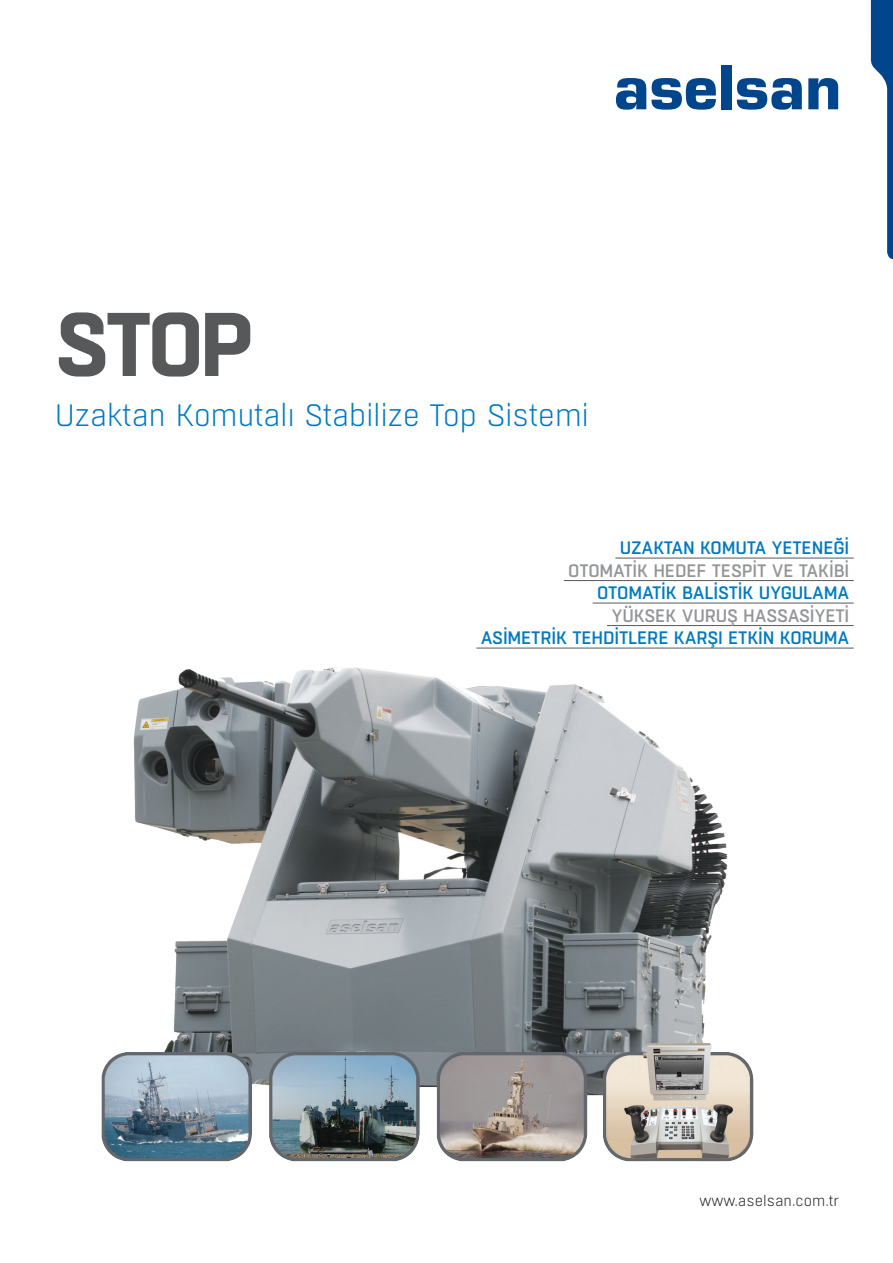
<style>
.page{position:relative;width:893px;height:1263px;background:#fff}
.page>*{position:absolute;margin:0;border:0;box-sizing:border-box;transform-origin:0 0}
.t1{font:700 90px "Boxed";color:#57585a}
.t2{font:300 30.9px "Boxed";letter-spacing:-.015em;color:#007ac2}
.t3{font:500 18px "Boxed";letter-spacing:-.01em;color:#007ac2}
.t4{font:500 18px "Boxed";letter-spacing:-.01em;color:#939598}
.t5{font:300 15px "Boxed";color:#231f20}
</style>
<div class="page">
<svg style="left:616px;top:78px;width:100px;height:32px"></svg>
<div style="left:721px;top:65px;width:10px;height:44px;background:#01468c"></div>
<svg style="left:737px;top:78px;width:65px;height:32px"></svg>
<svg style="left:808px;top:78px;width:30px;height:31px"></svg>
<svg style="left:871px;top:0;width:22px;height:259px"></svg>
<img style="left:101px;top:626px;width:674px;height:536px">
<hr style="left:615px;top:558px;width:239px;height:1px;background:#57585a">
<hr style="left:564px;top:580px;width:290px;height:1px;background:#57585a">
<hr style="left:593px;top:603px;width:261px;height:1px;background:#57585a">
<hr style="left:607px;top:625px;width:247px;height:1px;background:#57585a">
<hr style="left:476px;top:648px;width:378px;height:1px;background:#57585a">
<p class="t1" style="left:55px;top:284px;width:201px">STOP</p>
<p class="t2" style="left:55px;top:396px;width:536px">Uzaktan Komutalı Stabilize Top Sistemi</p>
<p class="t3" style="left:620px;top:536px;width:231px">UZAKTAN KOMUTA YETENEĞİ</p>
<p class="t4" style="left:568px;top:559px;width:283px">OTOMATİK HEDEF TESPİT VE TAKİBİ</p>
<p class="t3" style="left:597px;top:581px;width:254px">OTOMATİK BALİSTİK UYGULAMA</p>
<p class="t4" style="left:611px;top:604px;width:239px">YÜKSEK VURUŞ HASSASİYETİ</p>
<p class="t3" style="left:481px;top:626px;width:370px">ASİMETRİK TEHDİTLERE KARŞI ETKİN KORUMA</p>
<p class="t5" style="left:700px;top:1191px;width:141px">www.aselsan.com.tr</p>
</div>
